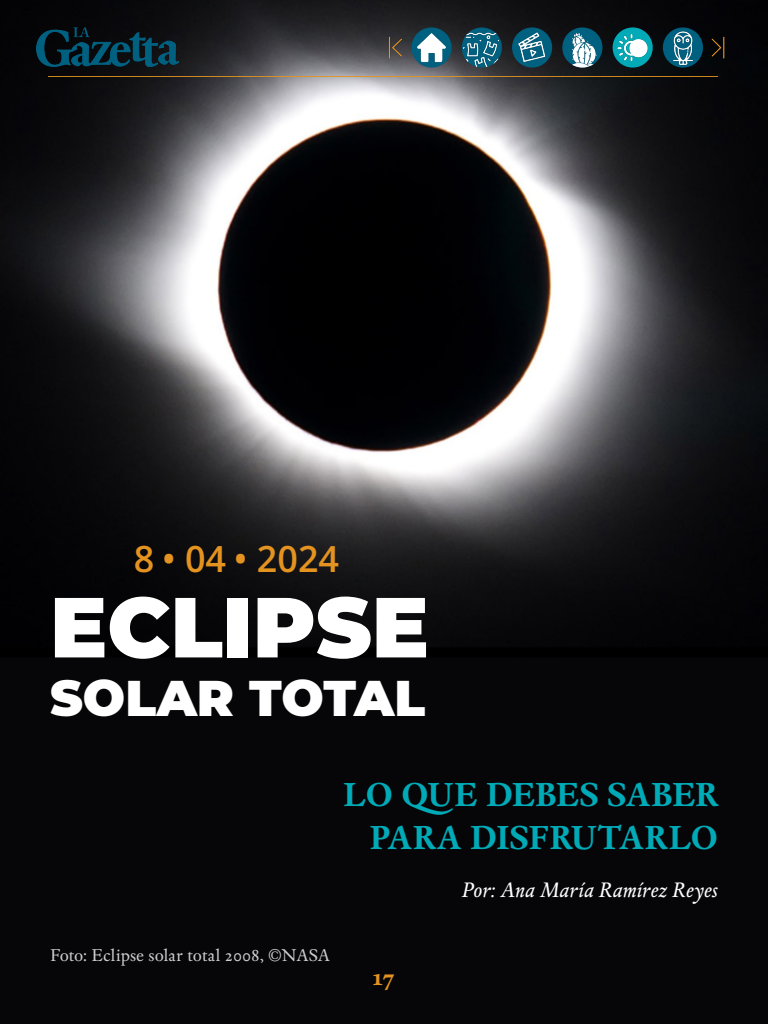
<style>
.page{position:relative;width:768px;height:1024px;background:#fff}
.page>*{position:absolute;margin:0;border:0;box-sizing:border-box;transform-origin:0 0}
.t1{font:900 85px "Montserrat";color:#fff}
.t2{font:900 50px "Montserrat";color:#fff}
.t3{font:600 36px "Open Sans";color:#e49320}
.t4{font:700 35px/43px "Espinosa Nova Pro";letter-spacing:-.005em;color:#00aab7;text-align:right}
.t5{font:700 25px "Espinosa Nova Pro";color:#e49320}
.t6{font:italic 22px "Espinosa Nova Pro";letter-spacing:-.005em;color:#fff}
.t7{font:18px "Espinosa Nova Pro";color:#fff}
</style>
<div class="page">
<img style="left:0;top:0;width:768px;height:1024px">
<hr style="left:48px;top:76px;width:670px;height:1px;background:#e49320">
<img style="left:412px;top:27px;width:40px;height:41px;border-radius:20px">
<svg style="left:462px;top:27px;width:40px;height:41px"></svg>
<svg style="left:512px;top:27px;width:40px;height:41px"></svg>
<img style="left:562px;top:27px;width:40px;height:41px;border-radius:20px">
<img style="left:613px;top:27px;width:40px;height:41px;border-radius:20px">
<img style="left:663px;top:27px;width:40px;height:41px;border-radius:20px">
<h3 class="t3" style="left:134px;top:534px;width:207px">8 • 04 • 2024</h3>
<h1 class="t1" style="left:50px;top:563px;width:380px">ECLIPSE</h1>
<h2 class="t2" style="left:50px;top:661px;width:377px">SOLAR TOTAL</h2>
<h3 class="t4" style="left:343px;top:774px;width:376px">LO QUE DEBES SABER<br>PARA DISFRUTARLO</h3>
<p class="t7" style="left:50px;top:945px;width:282px">Foto: Eclipse solar total 2008, ©NASA</p>
<h3 class="t5" style="left:372px;top:963px;width:24px">17</h3>
<p class="t6" style="left:462px;top:878px;width:258px">Por: Ana María Ramírez Reyes</p>
</div>
